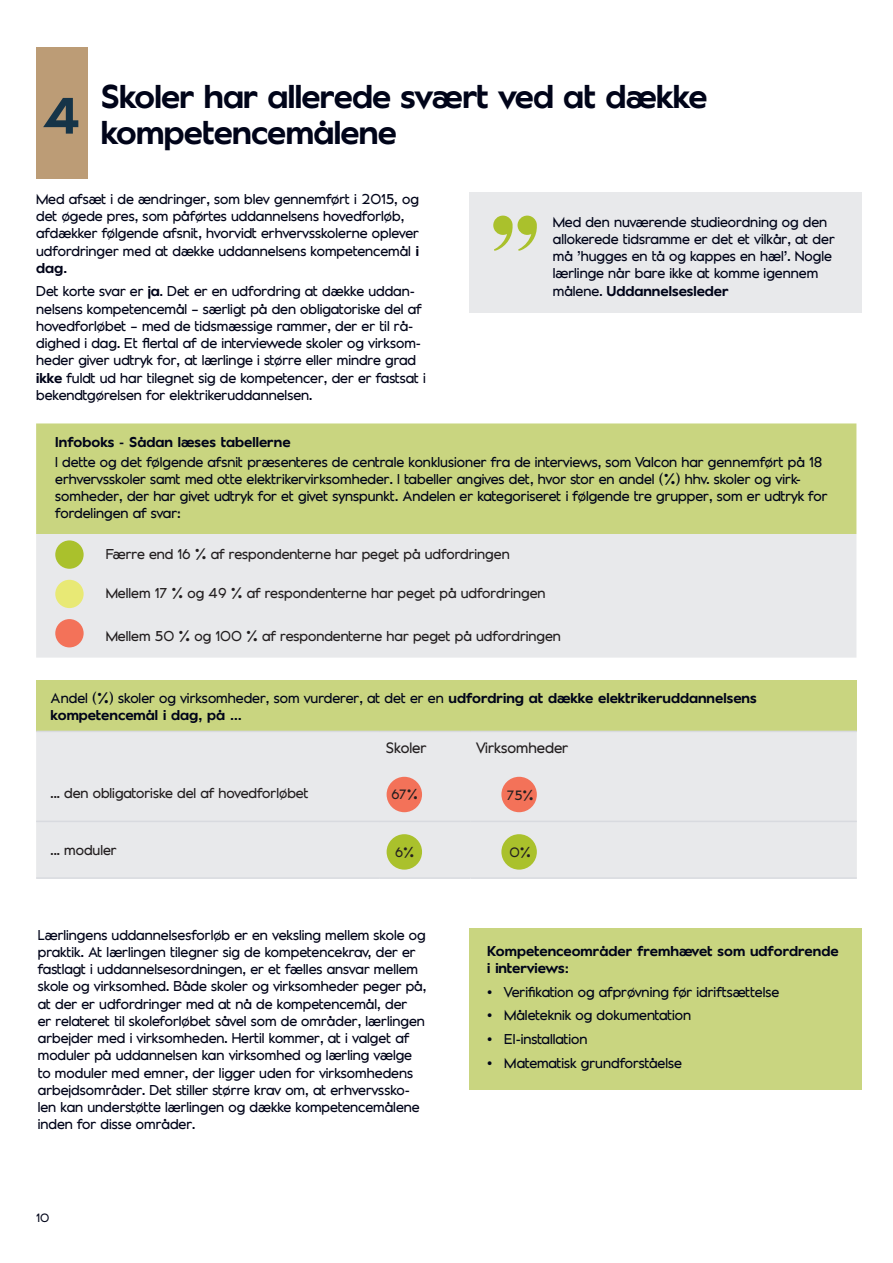
<style>
.page{position:relative;width:893px;height:1263px;background:#fff}
.page>*{position:absolute;margin:0;border:0;box-sizing:border-box;transform-origin:0 0}
.Heading_1{font:500 51px "Blanche";color:#163448}
.Heading_1-2{font:500 33px "Blanche";letter-spacing:-.025em;color:#000419}
.t1{font:15px "Blanche";color:#231f20}
.Bodytext{font:14.25px/17.2px "Blanche";color:#000419}
.t2{font:14.25px "Blanche";color:#231f20}
.Bodytext-2{font:500 14.25px/17.1px "Blanche";color:#000419}
.t3{font:13.5px "Blanche";color:#231f20}
.Bodytext-3{font:12px "Blanche";color:#000419}
.s1{font-weight:500}
.s2{font-weight:400}
</style>
<div class="page">
<div style="left:37px;top:47px;width:51px;height:132px;background:#bc9c76"></div>
<div style="left:469px;top:192px;width:393px;height:121px;background:#e8e9eb"></div>
<svg style="left:493px;top:216px;width:44px;height:35px"></svg>
<div style="left:36px;top:423px;width:820px;height:111px;background:#c9d580"></div>
<div style="left:36px;top:534px;width:820px;height:124px;background:#e8e9eb"></div>
<div style="left:55px;top:540px;width:29px;height:29px;background:#aac12c;border-radius:50%"></div>
<div style="left:55px;top:580px;width:29px;height:28px;background:#e8e975;border-radius:50%"></div>
<div style="left:55px;top:619px;width:29px;height:28px;background:#f37259;border-radius:50%"></div>
<div style="left:36px;top:680px;width:821px;height:51px;background:#c9d580"></div>
<div style="left:36px;top:732px;width:821px;height:145px;background:#e8e9eb"></div>
<hr style="left:36px;top:877px;width:344px;height:2px;background:#d8dadf">
<hr style="left:380px;top:877px;width:91px;height:2px;background:#d8dadf">
<hr style="left:471px;top:877px;width:386px;height:2px;background:#d8dadf">
<hr style="left:36px;top:731px;width:344px;height:1px;background:#d8dadf">
<hr style="left:380px;top:731px;width:91px;height:1px;background:#d8dadf">
<hr style="left:471px;top:731px;width:386px;height:1px;background:#d8dadf">
<hr style="left:36px;top:821px;width:344px;height:1px;background:#d8dadf">
<hr style="left:380px;top:821px;width:91px;height:1px;background:#d8dadf">
<hr style="left:471px;top:821px;width:386px;height:1px;background:#d8dadf">
<div style="left:387px;top:777px;width:35px;height:35px;background:#f37259;border-radius:50%"></div>
<div style="left:501px;top:777px;width:36px;height:35px;background:#f37259;border-radius:50%"></div>
<div style="left:387px;top:834px;width:35px;height:36px;background:#aac12c;border-radius:50%"></div>
<div style="left:501px;top:834px;width:36px;height:36px;background:#aac12c;border-radius:50%"></div>
<div style="left:469px;top:929px;width:393px;height:161px;background:#c9d580"></div>
<p class="Heading_1" style="left:43px;top:87px;width:39px">4</p>
<p class="Heading_1-2" style="left:101px;top:78px;width:608px">Skoler har allerede svært ved at dække</p>
<p class="Heading_1-2" style="left:101px;top:114px;width:297px">kompetencemålene</p>
<p class="Bodytext" style="left:36px;top:191px;width:384px">Med afsæt i de ændringer, som blev gennemført i 2015, og det øgede pres, som påførtes uddannelsens hovedforløb, afdækker følgende afsnit, hvorvidt erhvervsskolerne oplever udfordringer med at dække uddannelsens kompetencemål <span class="s1">i dag.</span></p>
<p class="Bodytext" style="left:36px;top:284px;width:391px">Det korte svar er <span class="s1">ja</span>. Det er en udfordring at dække uddan&shy;nelsens kompetencemål – særligt på den obligatoriske del af hovedforløbet – med de tidsmæssige rammer, der er til rå&shy;dighed i dag. Et flertal af de interviewede skoler og virksom&shy;heder giver udtryk for, at lærlinge i større eller mindre grad <span class="s1">ikke</span> fuldt ud har tilegnet sig de kompetencer, der er fastsat i bekendtgørelsen for elektrikeruddannelsen.</p>
<p class="Bodytext" style="left:553px;top:214px;width:284px">Med den nuværende studieordning og den allokerede tidsramme er det et vilkår, at der må ’hugges en tå og kappes en hæl’. Nogle lærlinge når bare ikke at komme igennem målene. <span class="s1">Uddannelsesleder</span></p>
<p class="Bodytext-2" style="left:55px;top:435px;width:237px">Infoboks - Sådan læses tabellerne</p>
<p class="Bodytext" style="left:55px;top:454px;width:774px">I dette og det følgende afsnit præsenteres de centrale konklusioner fra de interviews, som Valcon har gennemført på 18 erhvervsskoler samt med otte elektrikervirksomheder. I tabeller angives det, hvor stor en andel (%) hhv. skoler og virk&shy;somheder, der har givet udtryk for et givet synspunkt. Andelen er kategoriseret i følgende tre grupper, som er udtryk for fordelingen af svar:</p>
<p class="t2" style="left:106px;top:545px;width:405px">Færre end 16 % af respondenterne har peget på udfordringen</p>
<p class="t2" style="left:106px;top:585px;width:441px">Mellem 17 % og 49 % af respondenterne har peget på udfordringen</p>
<p class="t2" style="left:106px;top:628px;width:457px">Mellem 50 % og 100 % af respondenterne har peget på udfordringen</p>
<p class="Bodytext-2" style="left:51px;top:690px;width:708px"><span class="s2">Andel (%) skoler og virksomheder, som vurderer, at det er en</span> udfordring at dække elektrikeruddannelsens kompetencemål i dag, på …</p>
<p class="t1" style="left:386px;top:739px;width:42px">Skoler</p>
<p class="t1" style="left:477px;top:739px;width:93px">Virksomheder</p>
<p class="t2" style="left:51px;top:784px;width:260px">... den obligatoriske del af hovedforløbet</p>
<p class="t3" style="left:392px;top:787px;width:28px">67%</p>
<p class="t3" style="left:507px;top:787px;width:29px">75%</p>
<p class="t2" style="left:51px;top:842px;width:68px">... moduler</p>
<p class="t3" style="left:395px;top:844px;width:21px">6%</p>
<p class="t3" style="left:509px;top:845px;width:23px">0%</p>
<p class="Bodytext" style="left:38px;top:927px;width:390px">Lærlingens uddannelsesforløb er en veksling mellem skole og praktik. At lærlingen tilegner sig de kompetencekrav, der er fastlagt i uddannelsesordningen, er et fælles ansvar mellem skole og virksomhed. Både skoler og virksomheder peger på, at der er udfordringer med at nå de kompetencemål, der<br>er relateret til skoleforløbet såvel som de områder, lærlingen arbejder med i virksomheden. Hertil kommer, at i valget af moduler på uddannelsen kan virksomhed og lærling vælge to moduler med emner, der ligger uden for virksomhedens arbejdsområder. Det stiller større krav om, at erhvervssko&shy;len kan understøtte lærlingen og dække kompetencemålene inden for disse områder.</p>
<p class="Bodytext-3" style="left:36px;top:1211px;width:15px">10</p>
<p class="Bodytext-2" style="left:487px;top:943px;width:353px">Kompetenceområder fremhævet som udfordrende i interviews:</p>
<p class="Bodytext" style="left:487px;top:984px;width:293px">• Verifikation og afprøvning før idriftsættelse</p>
<p class="Bodytext" style="left:487px;top:1008px;width:205px">• Måleteknik og dokumentation</p>
<p class="Bodytext" style="left:487px;top:1031px;width:102px">• El-installation</p>
<p class="Bodytext" style="left:487px;top:1055px;width:196px">• Matematisk grundforståelse</p>
</div>
